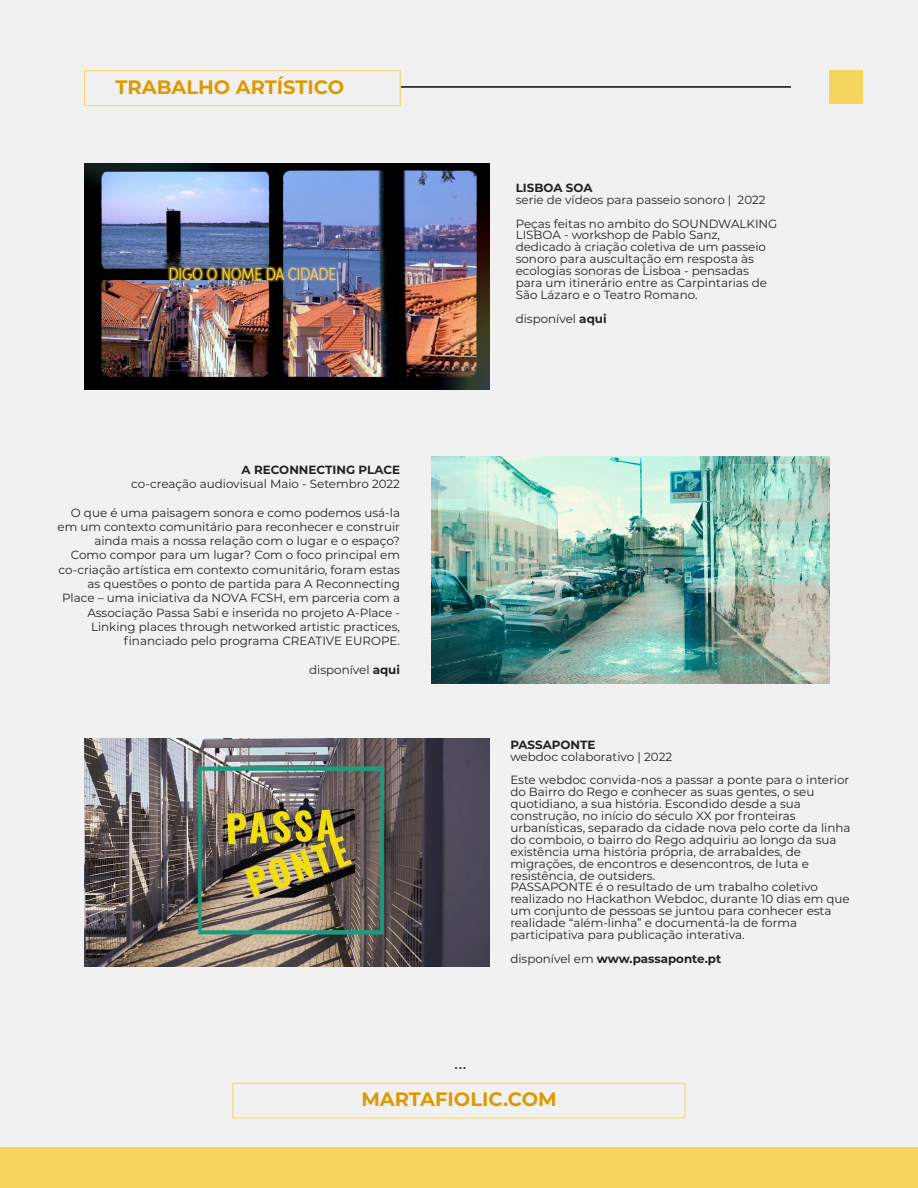
<style>
.page{position:relative;width:918px;height:1188px;background:#f1f1f1}
.page>*{position:absolute;margin:0;border:0;box-sizing:border-box;transform-origin:0 0}
.t1{font:700 19.5px "Montserrat";color:#de9902}
.t2{font:19.5px "Montserrat";color:#222}
.t3{font:11.85px/11.9px "Montserrat";color:#222}
.t4{font:700 11.85px "Montserrat";color:#222}
.s1{font-weight:700}
.s2{font-weight:400}
</style>
<div class="page">
<div style="left:830px;top:70px;width:33px;height:34px;background:#f5d55f"></div>
<hr style="left:401px;top:86px;width:390px;height:2px;background:#000">
<div style="left:0;top:1148px;width:918px;height:40px;background:#f5d55f"></div>
<div style="left:84px;top:70px;width:317px;height:36px;border:1px solid #f5d55f"></div>
<img style="left:84px;top:163px;width:405px;height:227px">
<img style="left:431px;top:457px;width:399px;height:226px">
<img style="left:84px;top:739px;width:405px;height:228px">
<div style="left:233px;top:1083px;width:452px;height:36px;border:1px solid #f5d55f"></div>
<h1 class="t1" style="left:116px;top:73px;width:230px">TRABALHO ARTÍSTICO</h1>
<p class="t4" style="left:516px;top:179px;width:78px">LISBOA SOA</p>
<p class="t3" style="left:516px;top:187px;width:263px;line-height:23.9px">serie de vídeos para passeio sonoro | 2022<br>Peças feitas no ambito do SOUNDWALKING</p>
<p class="t3" style="left:516px;top:229px;width:253px">LISBOA - workshop de Pablo Sanz, dedicado à criação coletiva de um passeio sonoro para auscultação em resposta às ecologias sonoras de Lisboa - pensadas para um itinerário entre as Carpintarias de São Lázaro e o Teatro Romano.</p>
<p class="t3" style="left:516px;top:312px;width:92px">disponível <span class="s1">aqui</span></p>
<p class="t4" style="left:242px;top:461px;width:160px">A RECONNECTING PLACE</p>
<p class="t3" style="left:131px;top:478px;width:270px">co-creação audiovisual Maio - Setembro 2022</p>
<p class="t3" style="left:58px;top:505px;width:344px;line-height:14.2px;text-align:right">O que é uma paisagem sonora e como podemos usá-la em um contexto comunitário para reconhecer e construir ainda mais a nossa relação com o lugar e o espaço?<br>Como compor para um lugar? Com o foco principal em co-criação artística em contexto comunitário, foram estas as questões o ponto de partida para A Reconnecting Place – uma iniciativa da NOVA FCSH, em parceria com a Associação Passa Sabi e inserida no projeto A-Place - Linking places through networked artistic practices, financiado pelo programa CREATIVE EUROPE.</p>
<p class="t3" style="left:309px;top:663px;width:92px">disponível <span class="s1">aqui</span></p>
<h1 class="t2" style="left:454px;top:1049px;width:14px">...</h1>
<p class="t4" style="left:510px;top:736px;width:87px">PASSAPONTE</p>
<p class="t3" style="left:510px;top:744px;width:340px;line-height:23.9px">webdoc colaborativo | 2022<br>Este webdoc convida-nos a passar a ponte para o interior</p>
<p class="t3" style="left:510px;top:786px;width:342px">do Bairro do Rego e conhecer as suas gentes, o seu quotidiano, a sua história. Escondido desde a sua construção, no início do século XX por fronteiras urbanísticas, separado da cidade nova pelo corte da linha do comboio, o bairro do Rego adquiriu ao longo da sua existência uma história própria, de arrabaldes, de migrações, de encontros e desencontros, de luta e resistência, de outsiders.<br>PASSAPONTE é o resultado de um trabalho coletivo realizado no Hackathon Webdoc, durante 10 dias em que um conjunto de pessoas se juntou para conhecer esta realidade “além-linha” e documentá-la de forma participativa para publicação interativa.</p>
<p class="t4" style="left:510px;top:950px;width:212px"><span class="s2">disponível em</span> www.passaponte.pt</p>
<h1 class="t1" style="left:361px;top:1085px;width:197px">MARTAFIOLIC.COM</h1>
</div>
